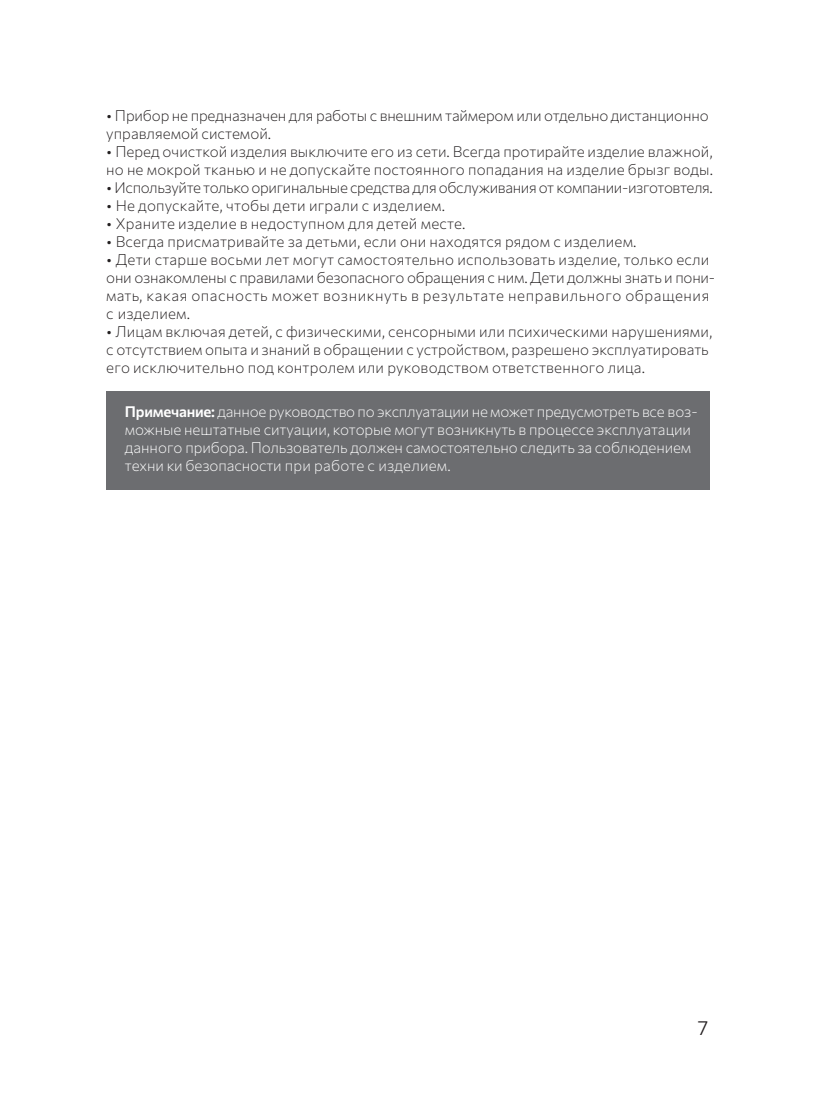
<style>
.page{position:relative;width:815px;height:1120px;background:#fff}
.page>*{position:absolute;margin:0;border:0;box-sizing:border-box;transform-origin:0 0}
.t1{font:300 20px "Commissioner";color:#231f20}
.t2{font:200 15px/18px "Commissioner";letter-spacing:.01em;color:#231f20}
.t3{font:200 15px/18px "Commissioner";letter-spacing:-.01em;color:#fff}
.t4{font:200 15px/18px "Commissioner";letter-spacing:-.01em;color:#231f20}
.t5{font:200 15px "Commissioner";letter-spacing:-.025em;color:#231f20}
.s1{font-weight:600}
</style>
<div class="page">
<div style="left:106px;top:391px;width:604px;height:99px;background:#6c6d70"></div>
<p class="t4" style="left:106px;top:106px;width:604px">• Прибор не предназначен для работы с внешним таймером или отдельно дистанционно управляемой системой.</p>
<p class="t2" style="left:106px;top:142px;width:608px">• Перед очисткой изделия выключите его из сети. Всегда протирайте изделие влажной, но не мокрой тканью и не допускайте постоянного попадания на изделие брызг воды.</p>
<p class="t5" style="left:106px;top:176px;width:608px">• Используйте только оригинальные средства для обслуживания от компании-изготовтеля.</p>
<p class="t2" style="left:106px;top:196px;width:340px">• Не допускайте, чтобы дети играли с изделием.</p>
<p class="t2" style="left:106px;top:214px;width:361px">• Храните изделие в недоступном для детей месте.</p>
<p class="t2" style="left:106px;top:232px;width:532px">• Всегда присматривайте за детьми, если они находятся рядом с изделием.</p>
<p class="t2" style="left:106px;top:250px;width:610px">• Дети старше восьми лет могут самостоятельно использовать изделие, только если они ознакомлены с правилами безопасного обращения с ним. Дети должны знать и пони&shy;мать, какая опасность может возникнуть в результате неправильного обращения с изделием.</p>
<p class="t2" style="left:106px;top:322px;width:608px">• Лицам включая детей, с физическими, сенсорными или психическими нарушениями, с отсутствием опыта и знаний в обращении с устройством, разрешено эксплуатировать его исключительно под контролем или руководством ответственного лица.</p>
<p class="t3" style="left:125px;top:402px;width:574px"><span class="s1">Примечание:</span> данное руководство по эксплуатации не может предусмотреть все воз&shy;можные нештатные ситуации, которые могут возникнуть в процессе эксплуатации данного прибора. Пользователь должен самостоятельно следить за соблюдением техни ки безопасности при работе с изделием.</p>
<h1 class="t1" style="left:698px;top:1012px;width:12px">7</h1>
</div>
